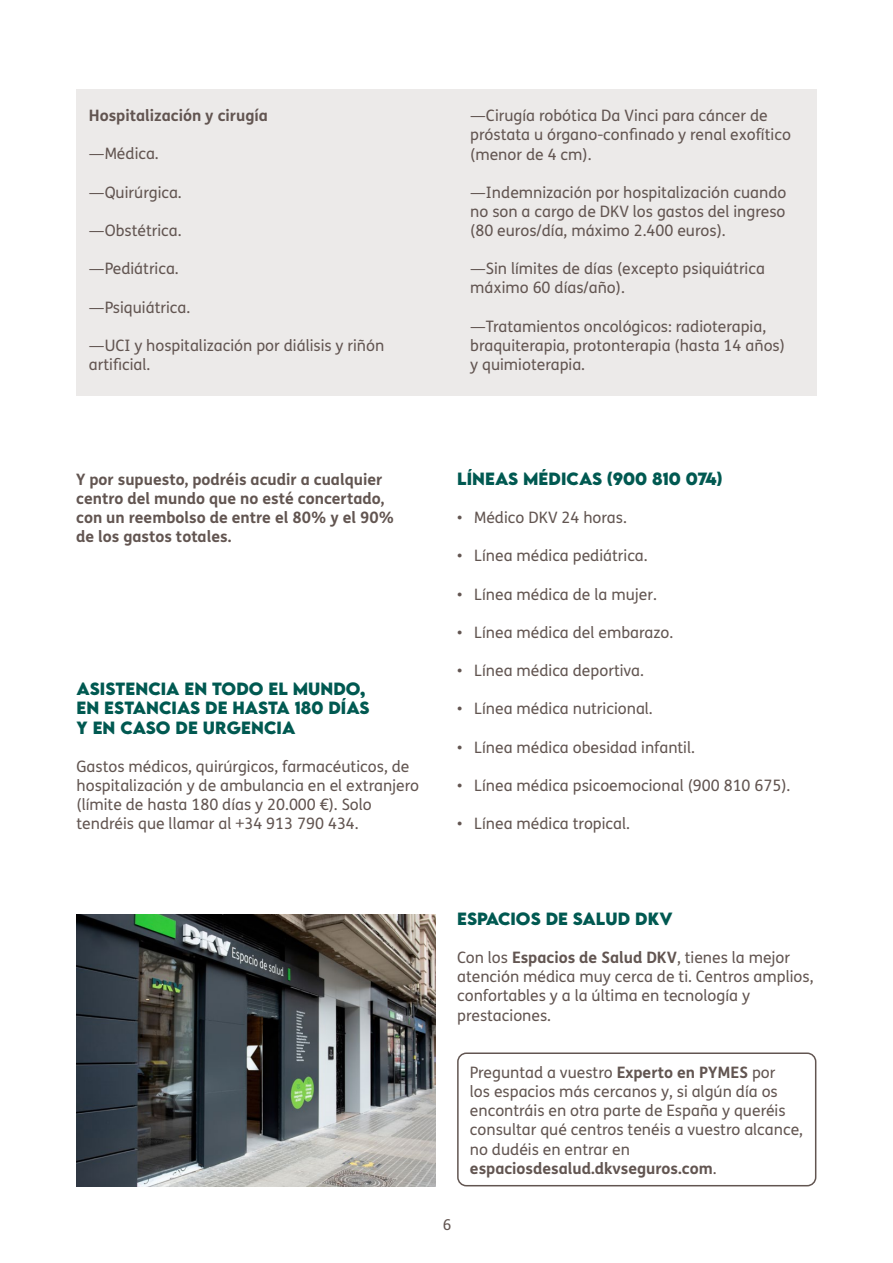
<style>
.page{position:relative;width:893px;height:1263px;background:#fff}
.page>*{position:absolute;margin:0;border:0;box-sizing:border-box;transform-origin:0 0}
.t1{font:15.75px/19.2px "FS Me";color:#625551}
.t2{font:700 15.75px/19.2px "FS Me";color:#625551}
.t3{font:700 15.75px/19.2px "LEMONMILK Pro FTR";letter-spacing:.005em;color:#005951}
.t4{font:15px "FS Me";color:#625551}
.s1{font-weight:700}
</style>
<div class="page">
<div style="left:457px;top:1052px;width:359px;height:134px;border:2px solid #625551;border-radius:9px"></div>
<img style="left:77px;top:914px;width:359px;height:272px">
<div style="left:76px;top:89px;width:741px;height:306px;background:#eceae9"></div>
<p class="t2" style="left:89px;top:105px;width:181px">Hospitalización y cirugía</p>
<p class="t1" style="left:89px;top:144px;width:71px">—Médica.</p>
<p class="t1" style="left:89px;top:182px;width:94px">—Quirúrgica.</p>
<p class="t1" style="left:89px;top:221px;width:94px">—Obstétrica.</p>
<p class="t1" style="left:89px;top:259px;width:91px">—Pediátrica.</p>
<p class="t1" style="left:89px;top:297px;width:103px">—Psiquiátrica.</p>
<p class="t1" style="left:89px;top:335px;width:297px">—UCI y hospitalización por diálisis y riñón artificial.</p>
<p class="t1" style="left:470px;top:106px;width:322px">—Cirugía robótica Da Vinci para cáncer de próstata u órgano-confinado y renal exofítico (menor de 4 cm).</p>
<p class="t1" style="left:470px;top:182px;width:318px;text-align:justify">—Indemnización por hospitalización cuando no son a cargo de DKV los gastos del ingreso (80 euros/día, máximo 2.400 euros).</p>
<p class="t1" style="left:470px;top:259px;width:296px">—Sin límites de días (excepto psiquiátrica máximo 60 días/año).</p>
<p class="t1" style="left:470px;top:316px;width:316px">—Tratamientos oncológicos: radioterapia, braquiterapia, protonterapia (hasta 14 años) y quimioterapia.</p>
<p class="t2" style="left:76px;top:469px;width:319px">Y por supuesto, podréis acudir a cualquier centro del mundo que no esté concertado, con un reembolso de entre el 80% y el 90% de los gastos totales.</p>
<p class="t3" style="left:77px;top:680px;width:295px">ASISTENCIA EN TODO EL MUNDO,<br>EN ESTANCIAS DE HASTA 180 DÍAS<br>Y EN CASO DE URGENCIA</p>
<p class="t1" style="left:77px;top:756px;width:344px">Gastos médicos, quirúrgicos, farmacéuticos, de hospitalización y de ambulancia en el extranjero (límite de hasta 180 días y 20.000 €). Solo tendréis que llamar al +34 913 790 434.</p>
<p class="t3" style="left:457px;top:469px;width:267px">LÍNEAS MÉDICAS (900 810 074)</p>
<p class="t1" style="left:457px;top:508px;width:171px">• Médico DKV 24 horas.</p>
<p class="t1" style="left:457px;top:546px;width:192px">• Línea médica pediátrica.</p>
<p class="t1" style="left:457px;top:584px;width:201px">• Línea médica de la mujer.</p>
<p class="t1" style="left:457px;top:622px;width:218px">• Línea médica del embarazo.</p>
<p class="t1" style="left:457px;top:661px;width:188px">• Línea médica deportiva.</p>
<p class="t1" style="left:457px;top:699px;width:197px">• Línea médica nutricional.</p>
<p class="t1" style="left:457px;top:737px;width:239px">• Línea médica obesidad infantil.</p>
<p class="t1" style="left:457px;top:776px;width:335px">• Línea médica psicoemocional (900 810 675).</p>
<p class="t1" style="left:457px;top:814px;width:174px">• Línea médica tropical.</p>
<p class="t3" style="left:457px;top:909px;width:217px">ESPACIOS DE SALUD DKV</p>
<p class="t1" style="left:457px;top:948px;width:358px">Con los <span class="s1">Espacios de Salud DKV</span>, tienes la mejor atención médica muy cerca de ti. Centros amplios, confortables y a la última en tecnología y prestaciones.</p>
<p class="t4" style="left:443px;top:1215px;width:10px">6</p>
<p class="t1" style="left:470px;top:1062px;width:335px">Preguntad a vuestro <span class="s1">Experto en PYMES</span> por<br>los espacios más cercanos y, si algún día os encontráis en otra parte de España y queréis consultar qué centros tenéis a vuestro alcance, no dudéis en entrar en <span class="s1">espaciosdesalud.dkvseguros.com</span>.</p>
</div>
